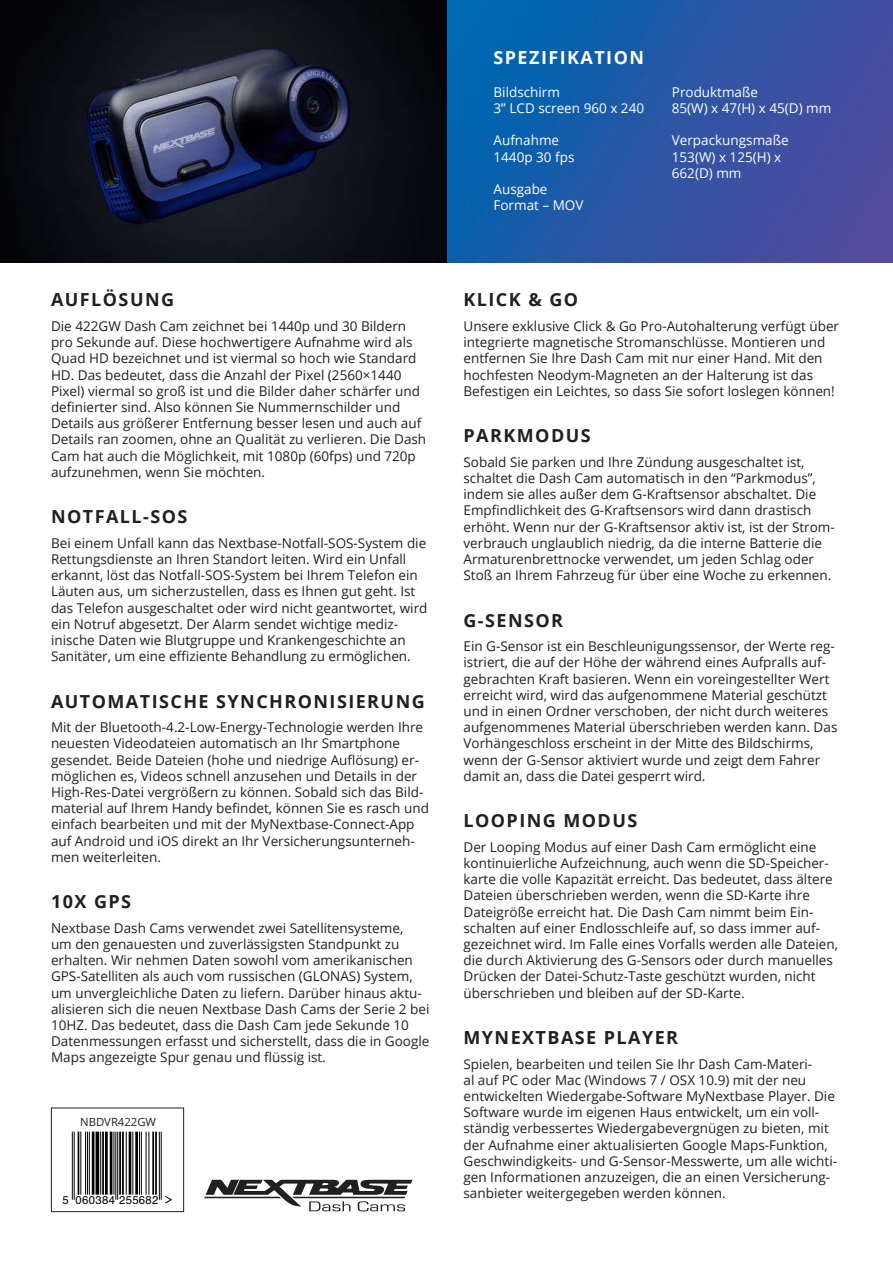
<style>
.page{position:relative;width:893px;height:1263px;background:#fff}
.page>*{position:absolute;margin:0;border:0;box-sizing:border-box;transform-origin:0 0}
.t1{font:700 18px "Open Sans";letter-spacing:.08em;color:#221f1f}
.t2{font:700 18px "Open Sans";letter-spacing:.08em;color:#fff}
.t3{font:13.5px/16.2px "Open Sans";color:#221f1f}
.t4{font:13.5px/16.2px "Open Sans";color:#fff}
.t5{font:11.4px "Helvetica";letter-spacing:.025em;color:#000}
.t6{font:11.25px "Open Sans";color:#221f1f}
</style>
<div class="page">
<img style="left:0;top:0;width:893px;height:262px">
<div style="left:51px;top:1108px;width:133px;height:104px;border:1px solid #221f1f"></div>
<hr style="left:72px;top:1131px;width:1px;height:69px;background:#000">
<hr style="left:74px;top:1131px;width:1px;height:69px;background:#000">
<hr style="left:78px;top:1131px;width:1px;height:63px;background:#000">
<hr style="left:80px;top:1131px;width:1px;height:63px;background:#000">
<hr style="left:85px;top:1131px;width:1px;height:63px;background:#000">
<hr style="left:87px;top:1131px;width:1px;height:63px;background:#000">
<hr style="left:89px;top:1131px;width:1px;height:63px;background:#000">
<hr style="left:92px;top:1131px;width:2px;height:63px;background:#000">
<hr style="left:96px;top:1131px;width:3px;height:63px;background:#000">
<hr style="left:100px;top:1131px;width:1px;height:63px;background:#000">
<hr style="left:102px;top:1131px;width:2px;height:63px;background:#000">
<hr style="left:105px;top:1131px;width:3px;height:63px;background:#000">
<hr style="left:110px;top:1131px;width:2px;height:63px;background:#000">
<hr style="left:114px;top:1131px;width:1px;height:63px;background:#000">
<hr style="left:115px;top:1131px;width:1px;height:69px;background:#000">
<hr style="left:117px;top:1131px;width:1px;height:69px;background:#000">
<hr style="left:119px;top:1131px;width:2px;height:63px;background:#000">
<hr style="left:122px;top:1131px;width:2px;height:63px;background:#000">
<hr style="left:126px;top:1131px;width:1px;height:63px;background:#000">
<hr style="left:129px;top:1131px;width:2px;height:63px;background:#000">
<hr style="left:132px;top:1131px;width:1px;height:63px;background:#000">
<hr style="left:135px;top:1131px;width:3px;height:63px;background:#000">
<hr style="left:139px;top:1131px;width:1px;height:63px;background:#000">
<hr style="left:141px;top:1131px;width:1px;height:63px;background:#000">
<hr style="left:146px;top:1131px;width:1px;height:63px;background:#000">
<hr style="left:149px;top:1131px;width:1px;height:63px;background:#000">
<hr style="left:152px;top:1131px;width:2px;height:63px;background:#000">
<hr style="left:155px;top:1131px;width:2px;height:63px;background:#000">
<hr style="left:159px;top:1131px;width:1px;height:69px;background:#000">
<hr style="left:161px;top:1131px;width:1px;height:69px;background:#000">
<svg style="left:165px;top:1196px;width:7px;height:7px"></svg>
<svg style="left:204px;top:1180px;width:208px;height:31px"></svg>
<h1 class="t1" style="left:51px;top:289px;width:125px">AUFLÖSUNG</h1>
<p class="t3" style="left:51px;top:318px;width:377px">Die 422GW Dash Cam zeichnet bei 1440p und 30 Bildern pro Sekunde auf. Diese hochwertigere Aufnahme wird als Quad HD bezeichnet und ist viermal so hoch wie Standard HD. Das bedeutet, dass die Anzahl der Pixel (2560×1440<br>Pixel) viermal so groß ist und die Bilder daher schärfer und definierter sind. Also können Sie Nummernschilder und Details aus größerer Entfernung besser lesen und auch auf Details ran zoomen, ohne an Qualität zu verlieren. Die Dash Cam hat auch die Möglichkeit, mit 1080p (60fps) und 720p aufzunehmen, wenn Sie möchten.</p>
<h1 class="t1" style="left:51px;top:506px;width:138px">NOTFALL-SOS</h1>
<p class="t3" style="left:51px;top:534px;width:378px">Bei einem Unfall kann das Nextbase-Notfall-SOS-System die Rettungsdienste an Ihren Standort leiten. Wird ein Unfall erkannt, löst das Notfall-SOS-System bei Ihrem Telefon ein Läuten aus, um sicherzustellen, dass es Ihnen gut geht. Ist das Telefon ausgeschaltet oder wird nicht geantwortet, wird ein Notruf abgesetzt. Der Alarm sendet wichtige mediz&shy;inische Daten wie Blutgruppe und Krankengeschichte an Sanitäter, um eine effiziente Behandlung zu ermöglichen.</p>
<h1 class="t1" style="left:51px;top:691px;width:375px">AUTOMATISCHE SYNCHRONISIERUNG</h1>
<p class="t3" style="left:51px;top:719px;width:379px">Mit der Bluetooth-4.2-Low-Energy-Technologie werden Ihre neuesten Videodateien automatisch an Ihr Smartphone gesendet. Beide Dateien (hohe und niedrige Auflösung) er&shy;möglichen es, Videos schnell anzusehen und Details in der High-Res-Datei vergrößern zu können. Sobald sich das Bild&shy;material auf Ihrem Handy befindet, können Sie es rasch und einfach bearbeiten und mit der MyNextbase-Connect-App auf Android und iOS direkt an Ihr Versicherungsunterneh&shy;men weiterleiten.</p>
<h1 class="t1" style="left:51px;top:891px;width:82px">10X GPS</h1>
<p class="t3" style="left:51px;top:919px;width:380px">Nextbase Dash Cams verwendet zwei Satellitensysteme,<br>um den genauesten und zuverlässigsten Standpunkt zu erhalten. Wir nehmen Daten sowohl vom amerikanischen GPS-Satelliten als auch vom russischen (GLONAS) System, um unvergleichliche Daten zu liefern. Darüber hinaus aktu&shy;alisieren sich die neuen Nextbase Dash Cams der Serie 2 bei 10HZ. Das bedeutet, dass die Dash Cam jede Sekunde 10<br>Datenmessungen erfasst und sicherstellt, dass die in Google Maps angezeigte Spur genau und flüssig ist.</p>
<p class="t6" style="left:80px;top:1114px;width:77px">NBDVR422GW</p>
<p class="t5" style="left:62px;top:1193px;width:98px">5 060384 255682</p>
<h1 class="t2" style="left:493px;top:48px;width:152px">SPEZIFIKATION</h1>
<p class="t4" style="left:493px;top:83px;width:152px">Bildschirm<br>3” LCD screen 960 x 240</p>
<p class="t4" style="left:493px;top:132px;width:82px">Aufnahme<br>1440p 30 fps</p>
<p class="t4" style="left:493px;top:181px;width:91px">Ausgabe<br>Format – MOV</p>
<p class="t4" style="left:672px;top:83px;width:161px">Produktmaße<br>85(W) x 47(H) x 45(D) mm</p>
<p class="t4" style="left:672px;top:132px;width:118px">Verpackungsmaße<br>153(W) x 125(H) x<br>662(D) mm</p>
<h1 class="t1" style="left:463px;top:289px;width:116px">KLICK &amp; GO</h1>
<p class="t3" style="left:463px;top:318px;width:377px">Unsere exklusive Click &amp; Go Pro-Autohalterung verfügt über integrierte magnetische Stromanschlüsse. Montieren und entfernen Sie Ihre Dash Cam mit nur einer Hand. Mit den hochfesten Neodym-Magneten an der Halterung ist das Befestigen ein Leichtes, so dass Sie sofort loslegen können!</p>
<h1 class="t1" style="left:463px;top:425px;width:129px">PARKMODUS</h1>
<p class="t3" style="left:463px;top:453px;width:373px">Sobald Sie parken und Ihre Zündung ausgeschaltet ist, schaltet die Dash Cam automatisch in den “Parkmodus”, indem sie alles außer dem G-Kraftsensor abschaltet. Die Empfindlichkeit des G-Kraftsensors wird dann drastisch erhöht. Wenn nur der G-Kraftsensor aktiv ist, ist der Strom&shy;verbrauch unglaublich niedrig, da die interne Batterie die Armaturenbrettnocke verwendet, um jeden Schlag oder Stoß an Ihrem Fahrzeug für über eine Woche zu erkennen.</p>
<h1 class="t1" style="left:463px;top:610px;width:101px">G-SENSOR</h1>
<p class="t3" style="left:463px;top:638px;width:375px">Ein G-Sensor ist ein Beschleunigungssensor, der Werte reg&shy;istriert, die auf der Höhe der während eines Aufpralls auf&shy;gebrachten Kraft basieren. Wenn ein voreingestellter Wert erreicht wird, wird das aufgenommene Material geschützt und in einen Ordner verschoben, der nicht durch weiteres aufgenommenes Material überschrieben werden kann. Das Vorhängeschloss erscheint in der Mitte des Bildschirms, wenn der G-Sensor aktiviert wurde und zeigt dem Fahrer damit an, dass die Datei gesperrt wird.</p>
<h1 class="t1" style="left:463px;top:810px;width:175px">LOOPING MODUS</h1>
<p class="t3" style="left:463px;top:838px;width:376px">Der Looping Modus auf einer Dash Cam ermöglicht eine kontinuierliche Aufzeichnung, auch wenn die SD-Speicher&shy;karte die volle Kapazität erreicht. Das bedeutet, dass ältere Dateien überschrieben werden, wenn die SD-Karte ihre Dateigröße erreicht hat. Die Dash Cam nimmt beim Ein&shy;schalten auf einer Endlosschleife auf, so dass immer auf&shy;gezeichnet wird. Im Falle eines Vorfalls werden alle Dateien, die durch Aktivierung des G-Sensors oder durch manuelles Drücken der Datei-Schutz-Taste geschützt wurden, nicht überschrieben und bleiben auf der SD-Karte.</p>
<h1 class="t1" style="left:463px;top:1027px;width:216px">MYNEXTBASE PLAYER</h1>
<p class="t3" style="left:463px;top:1055px;width:375px">Spielen, bearbeiten und teilen Sie Ihr Dash Cam-Materi-<br>al auf PC oder Mac (Windows 7 / OSX 10.9) mit der neu entwickelten Wiedergabe-Software MyNextbase Player. Die Software wurde im eigenen Haus entwickelt, um ein voll&shy;ständig verbessertes Wiedergabevergnügen zu bieten, mit der Aufnahme einer aktualisierten Google Maps-Funktion, Geschwindigkeits- und G-Sensor-Messwerte, um alle wichti&shy;gen Informationen anzuzeigen, die an einen Versicherung&shy;sanbieter weitergegeben werden können.</p>
</div>
